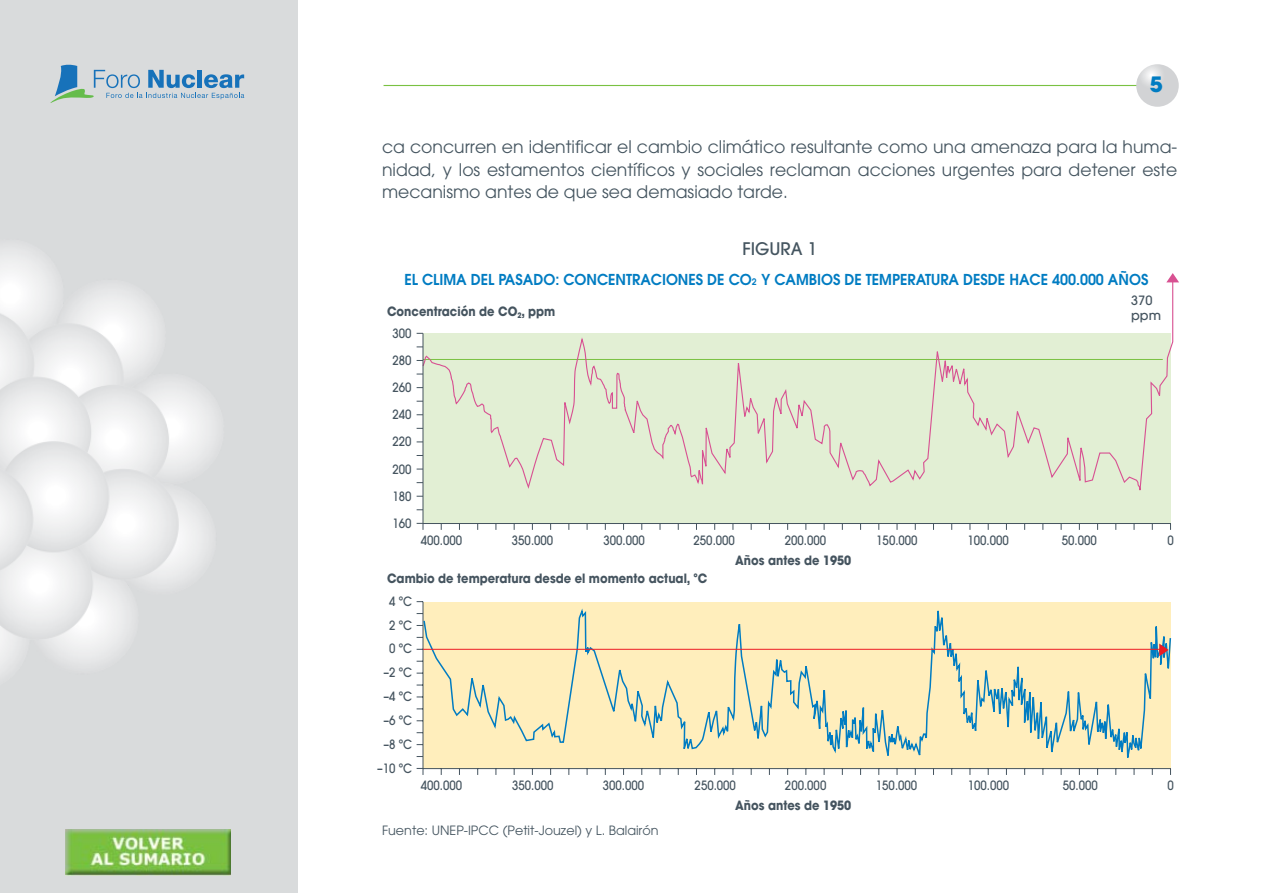
<style>
.page{position:relative;width:1263px;height:893px;background:#fff}
.page>*{position:absolute;margin:0;border:0;box-sizing:border-box;transform-origin:0 0}
.t1{font:700 21px "Avant Garde";color:#007cc2}
.t2{font:17.25px/22.5px "Avant Garde";color:#455560;text-align:justify}
.t3{font:500 17.25px "Avant Garde";color:#455560}
.t4{font:600 15px "Avant Garde";color:#007cc2;scale:.95 1}
.t5{font:500 12.75px "Avant Garde";color:#45545f;scale:.9 1}
.t6{font:700 12.75px "Avant Garde";color:#45545f;scale:.9 1}
.t7{font:12.75px "Avant Garde";color:#455560}
.t8{font:500 12.75px/15.3px "Avant Garde";color:#45545f}
.s1{font-size:9px}
</style>
<div class="page">
<hr style="left:384px;top:85px;width:775px;height:1px;background:#7ac142">
<svg style="left:1136px;top:64px;width:43px;height:43px"></svg>
<img style="left:66px;top:829px;width:165px;height:47px">
<svg style="left:50px;top:65px;width:194px;height:38px;background:#a9c2d0"></svg>
<div style="left:423px;top:333px;width:747px;height:191px;background:#e2efd4"></div>
<hr style="left:423px;top:523px;width:747px;height:1px;background:#45545f">
<svg style="left:417px;top:523px;width:7px;height:7px"></svg>
<svg style="left:422px;top:282px;width:752px;height:217px"></svg>
<hr style="left:423px;top:333px;width:1px;height:190px;background:#45545f">
<svg style="left:1166px;top:273px;width:13px;height:9px"></svg>
<svg style="left:422px;top:601px;width:750px;height:171px;background:#eee6bc"></svg>
<hr style="left:423px;top:649px;width:740px;height:1px;background:#ed1c24">
<svg style="left:1159px;top:643px;width:9px;height:13px"></svg>
<p class="t1" style="left:1150px;top:76px;width:14px">5</p>
<p class="t2" style="left:382px;top:137px;width:797px">ca concurren en identificar el cambio climático resultante como una amenaza para la huma&shy;nidad, y los estamentos científicos y sociales reclaman acciones urgentes para detener este mecanismo antes de que sea demasiado tarde.</p>
<p class="t3" style="left:742px;top:243px;width:76px">FIGURA 1</p>
<p class="t4" style="left:404px;top:274px;width:785px">EL CLIMA DEL PASADO: CONCENTRACIONES DE CO<span class="s1">2</span> Y CAMBIOS DE TEMPERATURA DESDE HACE 400.000 AÑOS</p>
<p class="t6" style="left:387px;top:307px;width:188px">Concentración de CO<sub>2</sub>, ppm</p>
<p class="t8" style="left:1131px;top:293px;width:31px">370 ppm</p>
<p class="t5" style="left:392px;top:328px;width:23px">300</p>
<p class="t5" style="left:392px;top:355px;width:23px">280</p>
<p class="t5" style="left:392px;top:383px;width:23px">260</p>
<p class="t5" style="left:392px;top:410px;width:23px">240</p>
<p class="t5" style="left:392px;top:437px;width:23px">220</p>
<p class="t5" style="left:392px;top:464px;width:23px">200</p>
<p class="t5" style="left:392px;top:491px;width:23px">180</p>
<p class="t5" style="left:392px;top:519px;width:23px">160</p>
<p class="t5" style="left:421px;top:535px;width:47px">400.000</p>
<p class="t5" style="left:512px;top:535px;width:47px">350.000</p>
<p class="t5" style="left:603px;top:535px;width:47px">300.000</p>
<p class="t5" style="left:693px;top:535px;width:47px">250.000</p>
<p class="t5" style="left:785px;top:535px;width:47px">200.000</p>
<p class="t5" style="left:876px;top:535px;width:47px">150.000</p>
<p class="t5" style="left:967px;top:535px;width:47px">100.000</p>
<p class="t5" style="left:1062px;top:535px;width:40px">50.000</p>
<p class="t5" style="left:1167px;top:535px;width:9px">0</p>
<p class="t6" style="left:735px;top:556px;width:131px">Años antes de 1950</p>
<p class="t6" style="left:387px;top:574px;width:357px">Cambio de temperatura desde el momento actual, ºC</p>
<p class="t5" style="left:389px;top:596px;width:27px">4 ºC</p>
<p class="t5" style="left:389px;top:620px;width:27px">2 ºC</p>
<p class="t5" style="left:389px;top:644px;width:27px">0 ºC</p>
<p class="t5" style="left:383px;top:668px;width:33px">–2 ºC</p>
<p class="t5" style="left:383px;top:692px;width:33px">–4 ºC</p>
<p class="t5" style="left:383px;top:716px;width:33px">–6 ºC</p>
<p class="t5" style="left:383px;top:740px;width:33px">–8 ºC</p>
<p class="t5" style="left:377px;top:764px;width:40px">–10 ºC</p>
<p class="t5" style="left:421px;top:780px;width:47px">400.000</p>
<p class="t5" style="left:512px;top:780px;width:47px">350.000</p>
<p class="t5" style="left:603px;top:780px;width:47px">300.000</p>
<p class="t5" style="left:695px;top:780px;width:47px">250.000</p>
<p class="t5" style="left:785px;top:780px;width:47px">200.000</p>
<p class="t5" style="left:876px;top:780px;width:47px">150.000</p>
<p class="t5" style="left:968px;top:780px;width:47px">100.000</p>
<p class="t5" style="left:1063px;top:780px;width:40px">50.000</p>
<p class="t5" style="left:1167px;top:780px;width:9px">0</p>
<p class="t6" style="left:735px;top:801px;width:131px">Años antes de 1950</p>
<p class="t7" style="left:382px;top:825px;width:278px">Fuente: UNEP-IPCC (Petit-Jouzel) y L. Balairón</p>
</div>
